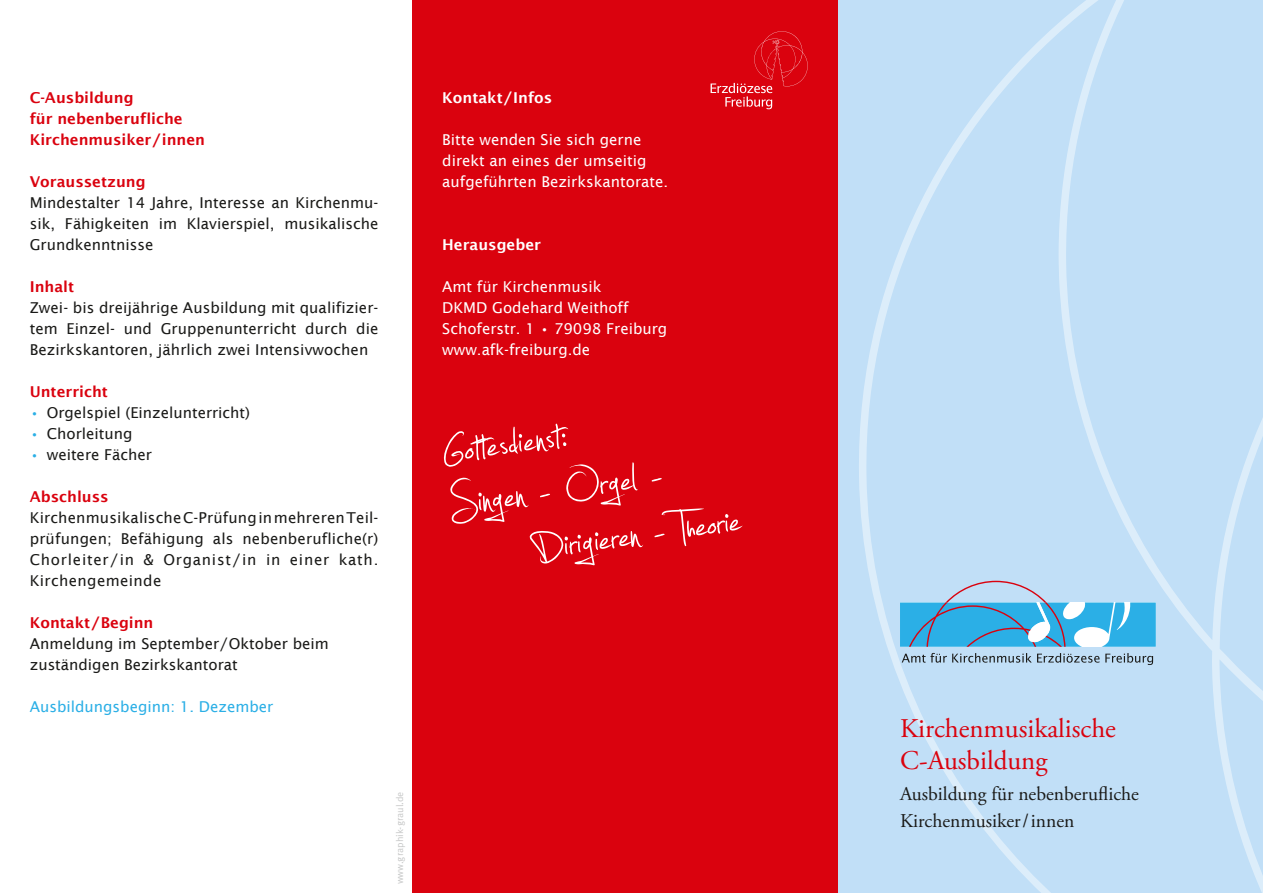
<style>
.page{position:relative;width:1263px;height:893px;background:#fff}
.page>*{position:absolute;margin:0;border:0;box-sizing:border-box;transform-origin:0 0}
.t1{font:82.5px "Jellyka Estryas Handwriting";color:#fff}
.t2{font:27px/31.5px "Adobe Garamond Pro";color:#da020e}
.t3{font:19.5px/27px "Adobe Garamond Pro";color:#1a1a18}
.t4{font:15px/21px "Lucida Sans";color:#1a1a18;text-align:justify}
.t5{font:15px/21px "Lucida Sans";color:#fff}
.t6{font:600 15px/21px "Lucida Sans";color:#da020e}
.t7{font:15px "Lucida Sans";color:#2bafe6}
.t8{font:600 15px "Lucida Sans";color:#fff}
.t9{font:9.75px "Meta Korrespondenz";letter-spacing:-.005em;color:#c5c6c6}
.s1{font-weight:600;color:#2bafe6}
.s2{font-weight:600}
</style>
<div class="page">
<div style="left:838px;top:0;width:425px;height:893px;background:#c1dff7"></div>
<div style="left:412px;top:0;width:426px;height:893px;background:#da020e"></div>
<svg style="left:859px;top:0;width:404px;height:893px"></svg>
<svg style="left:902px;top:653px;width:197px;height:10px"></svg>
<svg style="left:1105px;top:653px;width:48px;height:12px"></svg>
<svg style="left:900px;top:581px;width:256px;height:66px"></svg>
<svg style="left:710px;top:31px;width:98px;height:78px"></svg>
<p class="t6" style="left:30px;top:87px;width:177px">C-Ausbildung<br>für nebenberufliche<br>Kirchenmusiker/innen</p>
<p class="t6" style="left:30px;top:171px;width:117px">Voraussetzung</p>
<p class="t4" style="left:30px;top:192px;width:350px">Mindestalter 14 Jahre, Interesse an Kirchenmu&shy;sik, Fähigkeiten im Klavierspiel, musikalische Grundkenntnisse</p>
<p class="t6" style="left:30px;top:276px;width:46px">Inhalt</p>
<p class="t4" style="left:30px;top:297px;width:350px">Zwei- bis dreijährige Ausbildung mit qualifizier&shy;tem Einzel- und Gruppenunterricht durch die Bezirkskantoren, jährlich zwei Intensivwochen</p>
<p class="t6" style="left:30px;top:381px;width:80px">Unterricht</p>
<p class="t4" style="left:30px;top:402px;width:222px"><span class="s1">•</span> Orgelspiel (Einzelunterricht)</p>
<p class="t4" style="left:30px;top:423px;width:104px"><span class="s1">•</span> Chorleitung</p>
<p class="t4" style="left:30px;top:444px;width:124px"><span class="s1">•</span> weitere Fächer</p>
<p class="t6" style="left:30px;top:486px;width:80px">Abschluss</p>
<p class="t4" style="left:30px;top:507px;width:350px">Kirchenmusikalische C-Prüfung in mehreren Teil&shy;prüfungen; Befähigung als nebenberufliche(r)<br>Chorleiter/in &amp; Organist/in in einer kath.<br>Kirchengemeinde</p>
<p class="t6" style="left:30px;top:612px;width:125px">Kontakt/Beginn</p>
<p class="t4" style="left:30px;top:633px;width:301px">Anmeldung im September/Oktober beim zuständigen Bezirkskantorat</p>
<p class="t7" style="left:30px;top:698px;width:245px">Ausbildungsbeginn: 1. Dezember</p>
<p class="t9" style="left:394px;top:884px;width:95px;rotate:-90deg">www.graphik-graul.de</p>
<p class="t8" style="left:442px;top:89px;width:112px">Kontakt/Infos</p>
<p class="t5" style="left:442px;top:129px;width:227px">Bitte wenden Sie sich gerne direkt an eines der umseitig aufgeführten Bezirkskantorate.</p>
<p class="t8" style="left:442px;top:236px;width:100px">Herausgeber</p>
<p class="t5" style="left:442px;top:276px;width:226px">Amt für Kirchenmusik<br>DKMD Godehard Weithoff<br>Schoferstr. 1 <span class="s2">•</span> 79098 Freiburg www.afk-freiburg.de</p>
<h1 class="t1" style="left:437px;top:417px;width:127px;rotate:-8deg">Gottesdienst:</h1>
<h1 class="t1" style="left:444px;top:469px;width:216px;rotate:-8deg">Singen - Orgel -</h1>
<h1 class="t1" style="left:529px;top:514px;width:210px;rotate:-8deg">Dirigieren - Theorie</h1>
<h2 class="t2" style="left:900px;top:714px;width:217px">Kirchenmusikalische<br>C-Ausbildung</h2>
<h3 class="t3" style="left:900px;top:781px;width:240px">Ausbildung für nebenberufliche<br>Kirchenmusiker/innen</h3>
</div>
